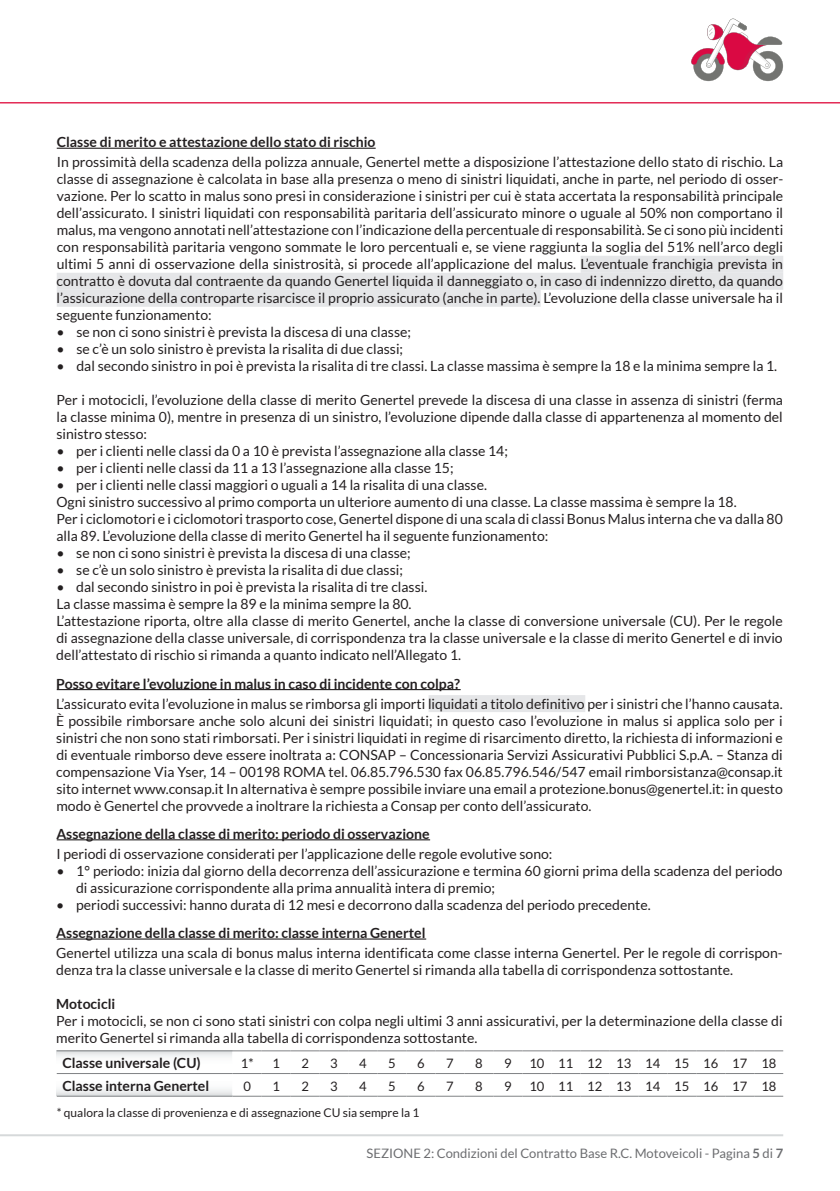
<style>
.page{position:relative;width:840px;height:1191px;background:#fff}
.page>*{position:absolute;margin:0;border:0;box-sizing:border-box;transform-origin:0 0}
.t1{font:14px/17px "Lato";color:#231f20}
.t2{font:700 14px "Lato";color:#231f20}
.t3{font:13px "Lato";color:#6c6d70}
.t4{font:13px "Lato";color:#231f20}
.t5{font:12px "Lato";color:#231f20}
.s1{font-weight:700}
</style>
<div class="page">
<hr style="left:0;top:1134px;width:782px;height:2px;background:#d6d9da">
<hr style="left:0;top:102px;width:839px;height:1px;background:#e11c4a">
<svg style="left:691px;top:19px;width:91px;height:62px"></svg>
<hr style="left:57px;top:148px;width:318px;height:1px;background:#231f20">
<div style="left:580px;top:256px;width:202px;height:17px;background:#e5e6e8"></div>
<div style="left:57px;top:273px;width:725px;height:17px;background:#e5e6e8"></div>
<div style="left:57px;top:290px;width:483px;height:17px;background:#e5e6e8"></div>
<hr style="left:57px;top:689px;width:403px;height:1px;background:#231f20">
<div style="left:428px;top:695px;width:157px;height:17px;background:#e5e6e8"></div>
<hr style="left:57px;top:839px;width:373px;height:1px;background:#231f20">
<hr style="left:57px;top:938px;width:369px;height:1px;background:#231f20">
<svg style="left:57px;top:1051px;width:175px;height:44px"></svg>
<hr style="left:57px;top:1050px;width:175px;height:1px;background:#808285">
<hr style="left:57px;top:1073px;width:175px;height:1px;background:#808285">
<hr style="left:57px;top:1095px;width:175px;height:1px;background:#808285">
<svg style="left:232px;top:1050px;width:550px;height:46px"></svg>
<p class="t2" style="left:57px;top:134px;width:320px">Classe di merito e attestazione dello stato di rischio</p>
<p class="t1" style="left:56px;top:154px;width:727px;text-align:justify">In prossimità della scadenza della polizza annuale, Genertel mette a disposizione l’attestazione dello stato di rischio. La classe di assegnazione è calcolata in base alla presenza o meno di sinistri liquidati, anche in parte, nel periodo di osser&shy;vazione. Per lo scatto in malus sono presi in considerazione i sinistri per cui è stata accertata la responsabilità principale dell’assicurato. I sinistri liquidati con responsabilità paritaria dell’assicurato minore o uguale al 50% non comportano il malus, ma vengono annotati nell’attestazione con l’indicazione della percentuale di responsabilità. Se ci sono più incidenti con responsabilità paritaria vengono sommate le loro percentuali e, se viene raggiunta la soglia del 51% nell’arco degli ultimi 5 anni di osservazione della sinistrosità, si procede all’applicazione del malus. L’eventuale franchigia prevista in contratto è dovuta dal contraente da quando Genertel liquida il danneggiato o, in caso di indennizzo diretto, da quando l’assicurazione della controparte risarcisce il proprio assicurato (anche in parte). L’evoluzione della classe universale ha il seguente funzionamento:</p>
<p class="t1" style="left:57px;top:323px;width:355px">• se non ci sono sinistri è prevista la discesa di una classe;</p>
<p class="t1" style="left:57px;top:340px;width:348px">• se c’è un solo sinistro è prevista la risalita di due classi;</p>
<p class="t1" style="left:57px;top:357px;width:721px">• dal secondo sinistro in poi è prevista la risalita di tre classi. La classe massima è sempre la 18 e la minima sempre la 1.</p>
<p class="t1" style="left:56px;top:391px;width:727px;text-align:justify">Per i motocicli, l’evoluzione della classe di merito Genertel prevede la discesa di una classe in assenza di sinistri (ferma la classe minima 0), mentre in presenza di un sinistro, l’evoluzione dipende dalla classe di appartenenza al momento del sinistro stesso:</p>
<p class="t1" style="left:56px;top:442px;width:453px">• per i clienti nelle classi da 0 a 10 è prevista l’assegnazione alla classe 14;</p>
<p class="t1" style="left:56px;top:459px;width:398px">• per i clienti nelle classi da 11 a 13 l’assegnazione alla classe 15;</p>
<p class="t1" style="left:56px;top:476px;width:727px">• per i clienti nelle classi maggiori o uguali a 14 la risalita di una classe.<br>Ogni sinistro successivo al primo comporta un ulteriore aumento di una classe. La classe massima è sempre la 18.<br>Per i ciclomotori e i ciclomotori trasporto cose, Genertel dispone di una scala di classi Bonus Malus interna che va dalla 80 alla 89. L’evoluzione della classe di merito Genertel ha il seguente funzionamento:</p>
<p class="t1" style="left:56px;top:544px;width:355px">• se non ci sono sinistri è prevista la discesa di una classe;</p>
<p class="t1" style="left:56px;top:561px;width:348px">• se c’è un solo sinistro è prevista la risalita di due classi;</p>
<p class="t1" style="left:56px;top:578px;width:727px">• dal secondo sinistro in poi è prevista la risalita di tre classi.<br>La classe massima è sempre la 89 e la minima sempre la 80.<br>L’attestazione riporta, oltre alla classe di merito Genertel, anche la classe di conversione universale (CU). Per le regole di assegnazione della classe universale, di corrispondenza tra la classe universale e la classe di merito Genertel e di invio dell’attestato di rischio si rimanda a quanto indicato nell’Allegato 1.</p>
<p class="t2" style="left:56px;top:675px;width:405px">Posso evitare l’evoluzione in malus in caso di incidente con colpa?</p>
<p class="t1" style="left:56px;top:695px;width:727px;text-align:justify">L’assicurato evita l’evoluzione in malus se rimborsa gli importi liquidati a titolo definitivo per i sinistri che l’hanno causata.<br>È possibile rimborsare anche solo alcuni dei sinistri liquidati; in questo caso l’evoluzione in malus si applica solo per i sinistri che non sono stati rimborsati. Per i sinistri liquidati in regime di risarcimento diretto, la richiesta di informazioni e di eventuale rimborso deve essere inoltrata a: CONSAP – Concessionaria Servizi Assicurativi Pubblici S.p.A. – Stanza di compensazione Via Yser, 14 – 00198 ROMA tel. 06.85.796.530 fax 06.85.796.546/547 email rimborsistanza@consap.it sito internet www.consap.it In alternativa è sempre possibile inviare una email a protezione.bonus@genertel.it: in questo modo è Genertel che provvede a inoltrare la richiesta a Consap per conto dell’assicurato.</p>
<p class="t2" style="left:56px;top:825px;width:374px">Assegnazione della classe di merito: periodo di osservazione</p>
<p class="t1" style="left:56px;top:845px;width:497px">I periodi di osservazione considerati per l’applicazione delle regole evolutive sono:</p>
<p class="t1" style="left:76px;top:862px;width:707px;text-indent:-20px">• 1° periodo: inizia dal giorno della decorrenza dell’assicurazione e termina 60 giorni prima della scadenza del periodo di assicurazione corrispondente alla prima annualità intera di premio;</p>
<p class="t1" style="left:56px;top:896px;width:595px">• periodi successivi: hanno durata di 12 mesi e decorrono dalla scadenza del periodo precedente.</p>
<p class="t2" style="left:56px;top:925px;width:370px">Assegnazione della classe di merito: classe interna Genertel</p>
<p class="t1" style="left:56px;top:944px;width:727px">Genertel utilizza una scala di bonus malus interna identificata come classe interna Genertel. Per le regole di corrispon&shy;denza tra la classe universale e la classe di merito Genertel si rimanda alla tabella di corrispondenza sottostante.</p>
<p class="t2" style="left:56px;top:995px;width:61px">Motocicli</p>
<p class="t1" style="left:56px;top:1012px;width:727px">Per i motocicli, se non ci sono stati sinistri con colpa negli ultimi 3 anni assicurativi, per la determinazione della classe di merito Genertel si rimanda alla tabella di corrispondenza sottostante.</p>
<p class="t2" style="left:62px;top:1054px;width:140px">Classe universale (CU)</p>
<p class="t4" style="left:241px;top:1056px;width:14px">1*</p>
<p class="t4" style="left:272px;top:1056px;width:9px">1</p>
<p class="t4" style="left:301px;top:1056px;width:9px">2</p>
<p class="t4" style="left:330px;top:1056px;width:9px">3</p>
<p class="t4" style="left:359px;top:1056px;width:9px">4</p>
<p class="t4" style="left:388px;top:1056px;width:9px">5</p>
<p class="t4" style="left:417px;top:1056px;width:9px">6</p>
<p class="t4" style="left:446px;top:1056px;width:9px">7</p>
<p class="t4" style="left:475px;top:1056px;width:9px">8</p>
<p class="t4" style="left:504px;top:1056px;width:9px">9</p>
<p class="t4" style="left:529px;top:1056px;width:248px">10 11 12 13 14 15 16 17 18</p>
<p class="t2" style="left:62px;top:1077px;width:148px">Classe interna Genertel</p>
<p class="t4" style="left:243px;top:1078px;width:9px">0</p>
<p class="t4" style="left:272px;top:1078px;width:9px">1</p>
<p class="t4" style="left:301px;top:1078px;width:9px">2</p>
<p class="t4" style="left:330px;top:1078px;width:9px">3</p>
<p class="t4" style="left:359px;top:1078px;width:9px">4</p>
<p class="t4" style="left:388px;top:1078px;width:9px">5</p>
<p class="t4" style="left:417px;top:1078px;width:9px">6</p>
<p class="t4" style="left:446px;top:1078px;width:9px">7</p>
<p class="t4" style="left:475px;top:1078px;width:9px">8</p>
<p class="t4" style="left:504px;top:1078px;width:9px">9</p>
<p class="t4" style="left:529px;top:1078px;width:248px">10 11 12 13 14 15 16 17 18</p>
<p class="t5" style="left:57px;top:1105px;width:364px">* qualora la classe di provenienza e di assegnazione CU sia sempre la 1</p>
<p class="t3" style="left:366px;top:1146px;width:418px">SEZIONE 2: Condizioni del Contratto Base R.C. Motoveicoli - Pagina <span class="s1">5</span> di <span class="s1">7</span></p>
</div>
